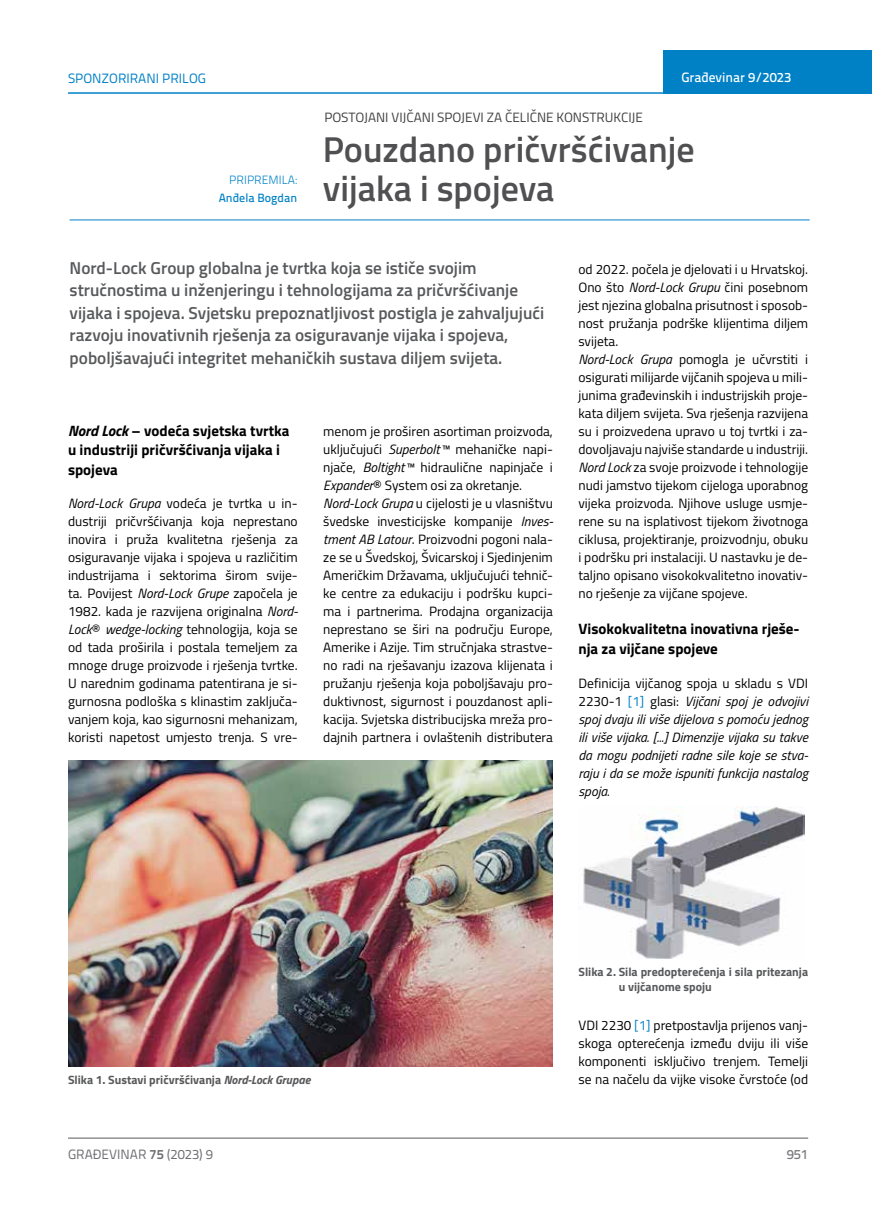
<style>
.page{position:relative;width:872px;height:1212px;background:#fff}
.page>*{position:absolute;margin:0;border:0;box-sizing:border-box;transform-origin:0 0}
.t1{font:600 36px/39px "Titillium";color:#505052}
.t2{font:600 17.25px/22.5px "Titillium";color:#58595b}
.t3{font:700 15px/19.5px "Titillium";color:#000}
.t4{font:13.5px/18px "Titillium";color:#000;text-align:justify}
.t5{font:italic 13.5px/18px "Titillium";color:#000;text-align:justify}
.t6{font:13.5px "Titillium";color:#414042}
.t7{font:13.5px "Titillium Text 22 L";color:#6d6e71}
.t8{font:13.5px "Titillium Text 22 L";color:#0081c6}
.t9{font:500 13.5px "Titillium Text 22 L";color:#fff}
.t10{font:500 13.5px "Titillium Text 22 L";color:#797a7d}
.t11{font:700 12px/15px "Titillium";color:#58595b}
.t12{font:500 12px "Titillium Text 22 L";color:#0081c6}
.t13{font:300 12px "Titillium Text 22 L";color:#0081c6}
.s1{font-style:italic}
.s2{font-style:normal}
.s3{font-style:normal;color:#0081c6}
.s4{color:#0081c6}
.s5{font-weight:700}
</style>
<div class="page">
<div style="left:663px;top:50px;width:209px;height:44px;background:#0081c6"></div>
<hr style="left:68px;top:92px;width:804px;height:2px;background:#0081c6">
<hr style="left:68px;top:1138px;width:740px;height:1px;background:#58595b">
<hr style="left:70px;top:220px;width:739px;height:1px;background:#0081c6">
<img style="left:68px;top:760px;width:485px;height:306px">
<img style="left:583px;top:807px;width:221px;height:151px">
<p class="t8" style="left:68px;top:68px;width:140px">SPONZORIRANI PRILOG</p>
<p class="t9" style="left:681px;top:67px;width:111px">Građevinar 9/2023</p>
<p class="t13" style="left:229px;top:171px;width:69px">PRIPREMILA:</p>
<p class="t12" style="left:219px;top:188px;width:80px">Anđela Bogdan</p>
<p class="t6" style="left:324px;top:107px;width:320px">POSTOJANI VIJČANI SPOJEVI ZA ČELIČNE KONSTRUKCIJE</p>
<h1 class="t1" style="left:323px;top:128px;width:373px">Pouzdano pričvršćivanje vijaka i spojeva</h1>
<p class="t2" style="left:70px;top:256px;width:476px">Nord-Lock Group globalna je tvrtka koja se ističe svojim stručnostima u inženjeringu i tehnologijama za pričvršćivanje vijaka i spojeva. Svjetsku prepoznatljivost postigla je zahvaljujući razvoju inovativnih rješenja za osiguravanje vijaka i spojeva, poboljšavajući integritet mehaničkih sustava diljem svijeta.</p>
<p class="t3" style="left:68px;top:420px;width:223px"><span class="s1">Nord Lock</span> – vodeća svjetska tvrtka u industriji pričvršćivanja vijaka i spojeva</p>
<p class="t4" style="left:68px;top:493px;width:231px"><span class="s1">Nord-Lock Grupa</span> vodeća je tvrtka u in&shy;dustriji pričvršćivanja koja neprestano inovira i pruža kvalitetna rješenja za osiguravanje vijaka i spojeva u različitim industrijama i sektorima širom svije&shy;ta. Povijest <span class="s1">Nord-Lock Grupe</span> započela je 1982. kada je razvijena originalna <span class="s1">Nord-Lock</span>® <span class="s1">wedge-locking</span> tehnologija, koja se od tada proširila i postala temeljem za mnoge druge proizvode i rješenja tvrtke.<br>U narednim godinama patentirana je si&shy;gurnosna podloška s klinastim zaključa&shy;vanjem koja, kao sigurnosni mehanizam, koristi napetost umjesto trenja. S vre-</p>
<p class="t4" style="left:323px;top:421px;width:231px;text-align:left">menom je proširen asortiman proizvoda, uključujući <span class="s1">Superbolt™</span> mehaničke napi&shy;njače, <span class="s1">Boltight™</span> hidraulične napinjače i <span class="s1">Expander</span>® System osi za okretanje.<br><span class="s1">Nord-Lock Grupa</span> u cijelosti je u vlasništvu švedske investicijske kompanije <span class="s1">Inves&shy;tment AB Latour</span>. Proizvodni pogoni nala&shy;ze se u Švedskoj, Švicarskoj i Sjedinjenim Američkim Državama, uključujući tehnič&shy;ke centre za edukaciju i podršku kupci&shy;ma i partnerima. Prodajna organizacija neprestano se širi na području Europe, Amerike i Azije. Tim stručnjaka strastve&shy;no radi na rješavanju izazova klijenata i pružanju rješenja koja poboljšavaju pro&shy;duktivnost, sigurnost i pouzdanost apli&shy;kacija. Svjetska distribucijska mreža pro&shy;dajnih partnera i ovlaštenih distributera</p>
<p class="t4" style="left:578px;top:259px;width:231px;text-align:left">od 2022. počela je djelovati i u Hrvatskoj.<br>Ono što <span class="s1">Nord-Lock Grupu</span> čini posebnom jest njezina globalna prisutnost i sposob&shy;nost pružanja podrške klijentima diljem svijeta.<br><span class="s1">Nord-Lock Grupa</span> pomogla je učvrstiti i osigurati milijarde vijčanih spojeva u mili&shy;junima građevinskih i industrijskih proje&shy;kata diljem svijeta. Sva rješenja razvijena su i proizvedena upravo u toj tvrtki i za&shy;dovoljavaju najviše standarde u industriji.<br><span class="s1">Nord Lock</span> za svoje proizvode i tehnologije nudi jamstvo tijekom cijeloga uporabnog vijeka proizvoda. Njihove usluge usmje&shy;rene su na isplativost tijekom životnoga ciklusa, projektiranje, proizvodnju, obuku i podršku pri instalaciji. U nastavku je de&shy;taljno opisano visokokvalitetno inovativ&shy;no rješenje za vijčane spojeve.</p>
<p class="t3" style="left:578px;top:618px;width:223px">Visokokvalitetna inovativna rješe&shy;nja za vijčane spojeve</p>
<p class="t5" style="left:578px;top:674px;width:231px"><span class="s2">Definicija vijčanog spoja u skladu s VDI 2230-1</span> <span class="s3">[1]</span> <span class="s2">glasi:</span> Vijčani spoj je odvojivi spoj dvaju ili više dijelova s pomoću jednog ili više vijaka. [...] Dimenzije vijaka su takve da mogu podnijeti radne sile koje se stva&shy;raju i da se može ispuniti funkcija nastalog spoja.</p>
<p class="t11" style="left:68px;top:1072px;width:244px">Slika 1. Sustavi pričvršćivanja <span class="s1">Nord-Lock Grupae</span></p>
<p class="t11" style="left:618px;top:964px;width:191px;text-indent:-40px">Slika 2. Sila predopterećenja i sila pritezanja u vijčanome spoju</p>
<p class="t4" style="left:578px;top:1016px;width:231px">VDI 2230 <span class="s4">[1]</span> pretpostavlja prijenos vanj&shy;skoga opterećenja između dviju ili više komponenti isključivo trenjem. Temelji se na načelu da vijke visoke čvrstoće (od</p>
<p class="t7" style="left:68px;top:1144px;width:146px">GRAĐEVINAR <span class="s5">75</span> (2023) 9</p>
<p class="t10" style="left:786px;top:1144px;width:23px">951</p>
</div>
